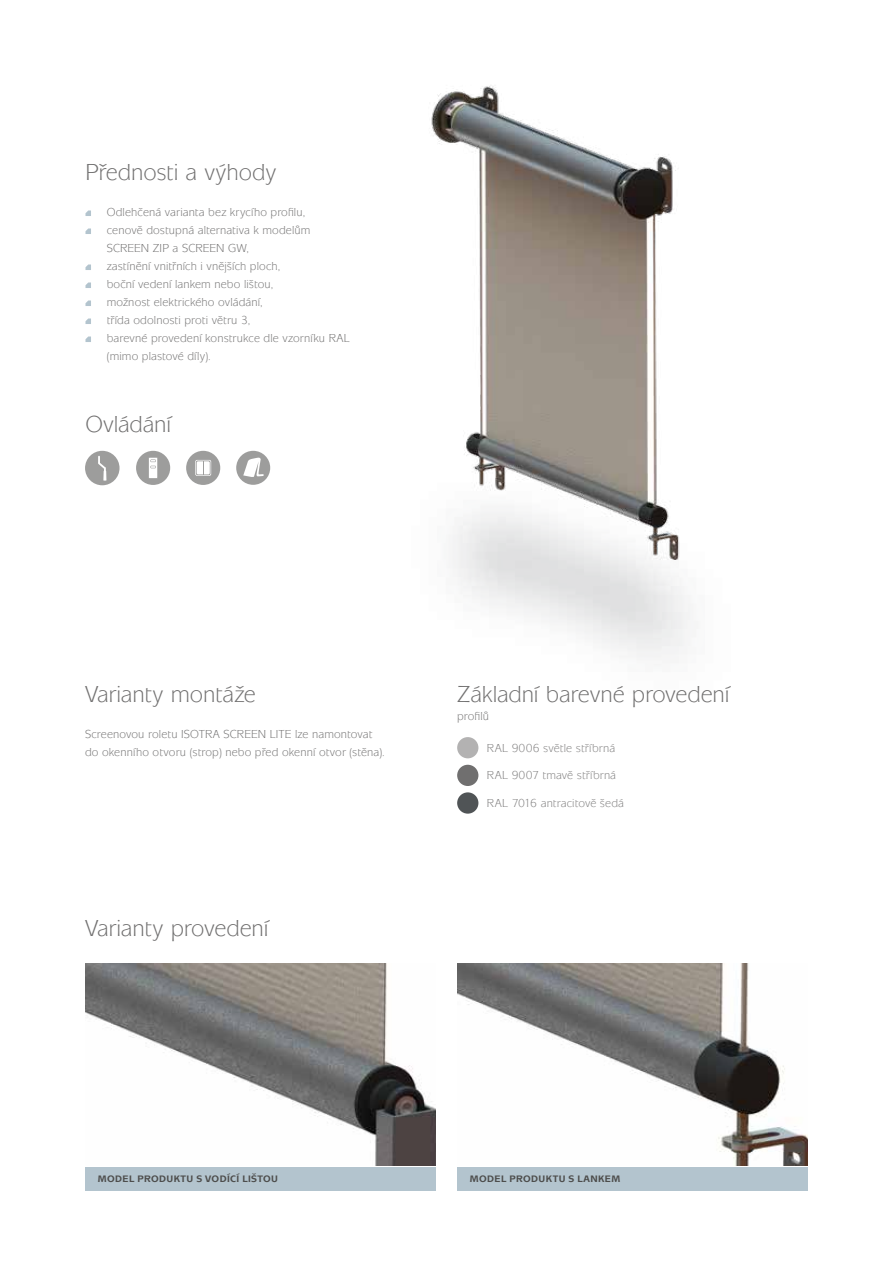
<style>
.page{position:relative;width:893px;height:1263px;background:#fff}
.page>*{position:absolute;margin:0;border:0;box-sizing:border-box;transform-origin:0 0}
.t1{font:24px "Mixage Itc TOT";letter-spacing:-.005em;color:#706f6f}
.t2{font:12px/18px "Mixage Itc TOT";letter-spacing:.01em;color:#706f6f}
.t3{font:12px "Mixage Itc TOT";letter-spacing:.01em;color:#7c7b7b}
.t4{font:700 9.75px "Mixage Itc TOT";letter-spacing:.04em;color:#4d4d4c}
</style>
<div class="page">
<svg style="left:85px;top:210px;width:6px;height:6px"></svg>
<svg style="left:85px;top:228px;width:6px;height:6px"></svg>
<svg style="left:85px;top:264px;width:6px;height:6px"></svg>
<svg style="left:85px;top:282px;width:6px;height:6px"></svg>
<svg style="left:85px;top:300px;width:6px;height:6px"></svg>
<svg style="left:85px;top:318px;width:6px;height:6px"></svg>
<svg style="left:85px;top:336px;width:6px;height:6px"></svg>
<div style="left:136px;top:451px;width:34px;height:34px;background:#9d9d9c;border-radius:50%"></div>
<svg style="left:148px;top:457px;width:10px;height:22px"></svg>
<div style="left:186px;top:451px;width:34px;height:34px;background:#9d9d9c;border-radius:50%"></div>
<div style="left:195px;top:460px;width:16px;height:16px;background:#dcdcdb;border-radius:2px"></div>
<svg style="left:196px;top:460px;width:15px;height:15px"></svg>
<div style="left:197px;top:461px;width:13px;height:13px;background:#fff"></div>
<svg style="left:203px;top:461px;width:1px;height:14px"></svg>
<div style="left:85px;top:451px;width:35px;height:34px;background:#9d9d9c;border-radius:50%"></div>
<svg style="left:98px;top:456px;width:8px;height:25px"></svg>
<div style="left:457px;top:737px;width:21px;height:21px;background:#b3b2b2;border-radius:50%"></div>
<div style="left:457px;top:765px;width:21px;height:21px;background:#706f6f;border-radius:50%"></div>
<div style="left:457px;top:792px;width:21px;height:22px;background:#505456;border-radius:50%"></div>
<div style="left:85px;top:1167px;width:351px;height:24px;background:#b3c4ce"></div>
<div style="left:457px;top:1167px;width:351px;height:24px;background:#b3c4ce"></div>
<img style="left:431px;top:85px;width:260px;height:573px">
<img style="left:85px;top:964px;width:351px;height:201px">
<img style="left:457px;top:964px;width:351px;height:201px">
<div style="left:236px;top:451px;width:34px;height:34px;background:#9d9d9c;border-radius:50%"></div>
<svg style="left:243px;top:458px;width:21px;height:19px"></svg>
<h1 class="t1" style="left:85px;top:159px;width:193px">Přednosti a výhody</h1>
<p class="t2" style="left:107px;top:203px;width:245px">Odlehčená varianta bez krycího profilu,<br>cenově dostupná alternativa k modelům SCREEN ZIP a SCREEN GW,<br>zastínění vnitřních i vnějších ploch,<br>boční vedení lankem nebo lištou,<br>možnost elektrického ovládání,<br>třída odolnosti proti větru 3,<br>barevné provedení konstrukce dle vzorníku RAL (mimo plastové díly).</p>
<h1 class="t1" style="left:85px;top:411px;width:87px">Ovládání</h1>
<h1 class="t1" style="left:85px;top:681px;width:172px">Varianty montáže</h1>
<p class="t2" style="left:85px;top:725px;width:301px">Screenovou roletu ISOTRA SCREEN LITE lze namontovat do okenního otvoru (strop) nebo před okenní otvor (stěna).</p>
<h1 class="t1" style="left:85px;top:915px;width:185px">Varianty provedení</h1>
<h1 class="t1" style="left:457px;top:681px;width:274px">Základní barevné provedení</h1>
<p class="t2" style="left:457px;top:707px;width:34px">profilů</p>
<p class="t3" style="left:487px;top:741px;width:130px">RAL 9006 světle stříbrná</p>
<p class="t3" style="left:487px;top:769px;width:131px">RAL 9007 tmavě stříbrná</p>
<p class="t3" style="left:487px;top:796px;width:139px">RAL 7016 antracitově šedá</p>
<p class="t4" style="left:98px;top:1173px;width:182px">MODEL PRODUKTU S VODÍCÍ LIŠTOU</p>
<p class="t4" style="left:470px;top:1173px;width:152px">MODEL PRODUKTU S LANKEM</p>
</div>
